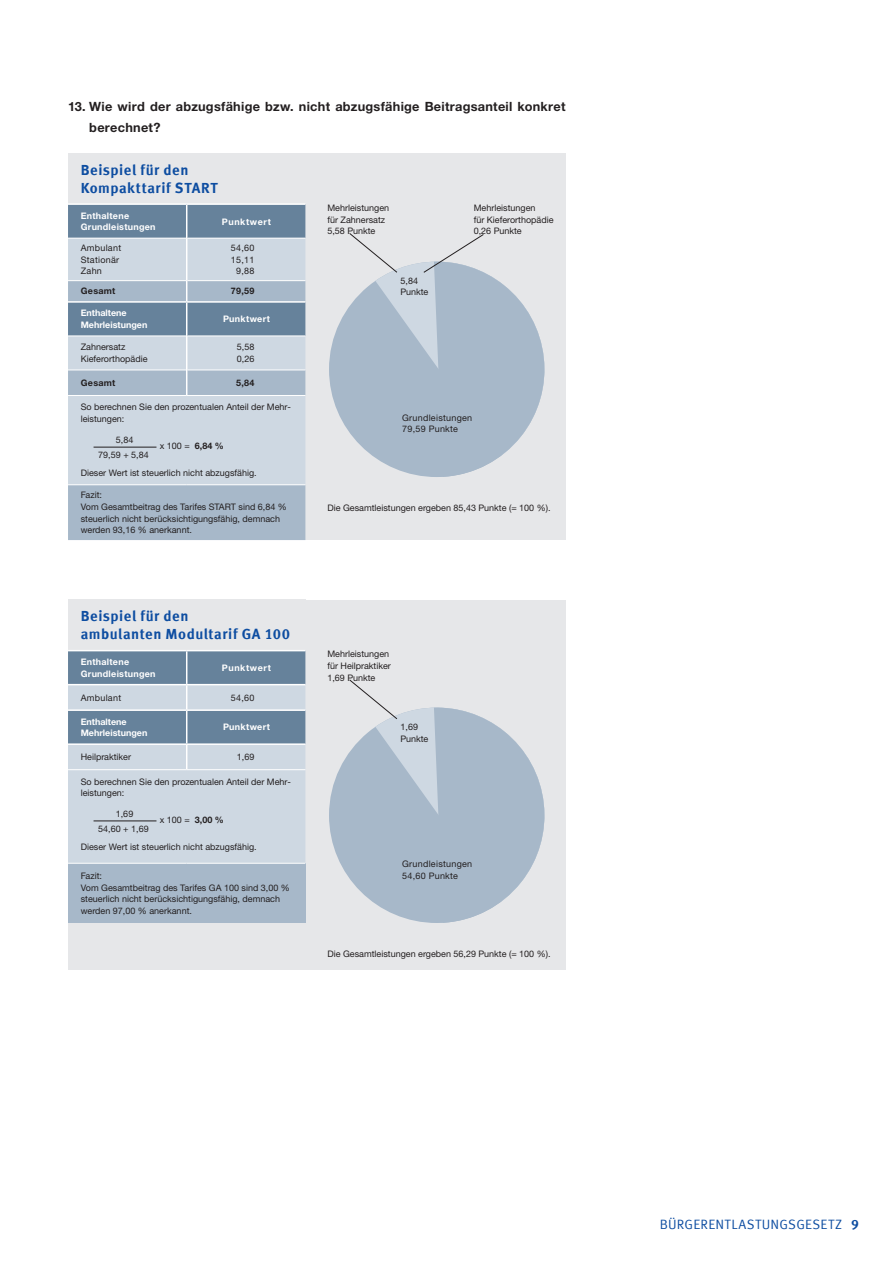
<style>
.page{position:relative;width:893px;height:1263px;background:#fff}
.page>*{position:absolute;margin:0;border:0;box-sizing:border-box;transform-origin:0 0}
.t1{font:700 14.7px/18px "Meta Offc Pro";letter-spacing:.035em;color:#0d4da1}
.t2{font:13.5px "Meta Offc Pro Norm";letter-spacing:.015em;color:#0d4da1}
.t3{font:700 12.75px/21.3px "Helvetica Neue LTW1 G";letter-spacing:.02em;color:#231f20}
.t4{font:9px/11.7px "Helvetica Neue LTW1 G";color:#231f20}
.t5{font:9px/11.7px "Helvetica Neue LTW1 G";letter-spacing:.03em;color:#231f20}
.t6{font:700 9px/11.7px "Helvetica Neue LTW1 G";letter-spacing:.03em;color:#fff}
.t7{font:700 9px/11.7px "Helvetica Neue LTW1 G";color:#fff}
.t8{font:700 9px "Helvetica Neue LTW1 G";letter-spacing:.03em;color:#231f20}
.t9{font:700 9px "Helvetica Neue LTW1 G";letter-spacing:.065em;color:#fff}
.s1{font-weight:700}
.s2{font-family:"Meta Offc Pro";font-weight:700}
</style>
<div class="page">
<div style="left:303px;top:153px;width:263px;height:387px;background:#e6e7e9"></div>
<svg style="left:329px;top:307px;width:20px;height:125px;fill:#a7b8c9"></svg>
<div style="left:68px;top:153px;width:237px;height:51px;background:#e6e7e9"></div>
<div style="left:68px;top:337px;width:237px;height:33px;background:#ced8e2"></div>
<hr style="left:187px;top:336px;width:118px;height:1px;background:#fff">
<svg style="left:68px;top:205px;width:237px;height:131px;background:#95a8bb"></svg>
<hr style="left:186px;top:303px;width:1px;height:33px;background:#fff">
<hr style="left:186px;top:336px;width:1px;height:34px;background:#fff">
<svg style="left:68px;top:370px;width:237px;height:170px;background:#bcc9d6"></svg>
<hr style="left:68px;top:203px;width:119px;height:2px;background:#fff">
<hr style="left:187px;top:203px;width:118px;height:2px;background:#fff">
<hr style="left:68px;top:301px;width:119px;height:2px;background:#fff">
<hr style="left:187px;top:301px;width:118px;height:2px;background:#fff">
<hr style="left:94px;top:447px;width:62px;height:1px;background:#231f20">
<svg style="left:349px;top:233px;width:196px;height:244px"></svg>
<div style="left:68px;top:600px;width:498px;height:369px;background:#e6e7e9"></div>
<svg style="left:329px;top:753px;width:20px;height:125px;fill:#a7b8c9"></svg>
<div style="left:68px;top:863px;width:237px;height:60px;background:#a7b8c9"></div>
<hr style="left:68px;top:863px;width:119px;height:1px;background:#fff">
<hr style="left:187px;top:863px;width:118px;height:1px;background:#fff">
<svg style="left:68px;top:651px;width:237px;height:212px;background:#adbdcc"></svg>
<hr style="left:68px;top:650px;width:119px;height:1px;background:#fff">
<hr style="left:187px;top:650px;width:118px;height:1px;background:#fff">
<hr style="left:68px;top:709px;width:119px;height:2px;background:#fff">
<hr style="left:187px;top:709px;width:118px;height:2px;background:#fff">
<hr style="left:68px;top:743px;width:119px;height:2px;background:#fff">
<hr style="left:187px;top:743px;width:118px;height:2px;background:#fff">
<hr style="left:68px;top:684px;width:119px;height:1px;background:#fff">
<hr style="left:187px;top:684px;width:118px;height:1px;background:#fff">
<hr style="left:94px;top:821px;width:62px;height:1px;background:#231f20">
<svg style="left:349px;top:679px;width:196px;height:244px"></svg>
<h3 class="t3" style="left:89px;top:95px;width:478px;text-indent:-21px">13. Wie wird der abzugsfähige bzw. nicht abzugsfähige Beitragsanteil konkret berechnet?</h3>
<h1 class="t1" style="left:81px;top:160px;width:138px">Beispiel für den<br>Kompakttarif START</h1>
<p class="t6" style="left:81px;top:210px;width:76px">Enthaltene<br>Grundleistungen</p>
<p class="t9" style="left:222px;top:216px;width:50px">Punktwert</p>
<p class="t5" style="left:81px;top:242px;width:42px">Ambulant<br>Stationär<br>Zahn</p>
<p class="t4" style="left:231px;top:242px;width:25px;text-align:center">54,60<br>15,11<br>9,88</p>
<p class="t8" style="left:81px;top:286px;width:36px">Gesamt</p>
<p class="t8" style="left:231px;top:286px;width:25px">79,59</p>
<p class="t7" style="left:81px;top:307px;width:68px">Enthaltene<br>Mehrleistungen</p>
<p class="t6" style="left:223px;top:313px;width:48px">Punktwert</p>
<p class="t4" style="left:81px;top:341px;width:68px">Zahnersatz<br>Kieferorthopädie</p>
<p class="t4" style="left:237px;top:341px;width:19px">5,58<br>0,26</p>
<p class="t8" style="left:81px;top:377px;width:36px">Gesamt</p>
<p class="t8" style="left:236px;top:377px;width:20px">5,84</p>
<p class="t4" style="left:81px;top:401px;width:212px">So berechnen Sie den prozentualen Anteil der Mehr&shy;leistungen:</p>
<p class="t4" style="left:116px;top:434px;width:19px">5,84</p>
<p class="t4" style="left:160px;top:440px;width:66px">x 100 = <span class="s1">6,84 %</span></p>
<p class="t4" style="left:81px;top:445px;width:177px;line-height:18px;text-indent:18px">79,59 + 5,84<br>Dieser Wert ist steuerlich nicht abzugsfähig.</p>
<p class="t4" style="left:81px;top:489px;width:208px">Fazit:<br>Vom Gesamtbeitrag des Tarifes START sind 6,84 % steuerlich nicht berücksichtigungsfähig, demnach werden 93,16 % anerkannt.</p>
<p class="t4" style="left:327px;top:202px;width:63px">Mehrleistungen für Zahnersatz<br>5,58 Punkte</p>
<p class="t4" style="left:474px;top:202px;width:81px">Mehrleistungen<br>für Kieferorthopädie<br>0,26 Punkte</p>
<p class="t4" style="left:401px;top:275px;width:29px">5,84<br>Punkte</p>
<p class="t5" style="left:402px;top:411px;width:72px">Grundleistungen<br>79,59 Punkte</p>
<p class="t4" style="left:327px;top:502px;width:225px">Die Gesamtleistungen ergeben 85,43 Punkte (= 100 %).</p>
<h1 class="t1" style="left:81px;top:606px;width:211px">Beispiel für den<br>ambulanten Modultarif GA 100</h1>
<p class="t6" style="left:81px;top:656px;width:76px">Enthaltene<br>Grundleistungen</p>
<p class="t9" style="left:222px;top:662px;width:50px">Punktwert</p>
<p class="t5" style="left:81px;top:691px;width:42px">Ambulant</p>
<p class="t4" style="left:231px;top:691px;width:25px">54,60</p>
<p class="t7" style="left:81px;top:715px;width:68px">Enthaltene<br>Mehrleistungen</p>
<p class="t6" style="left:223px;top:721px;width:48px">Punktwert</p>
<p class="t4" style="left:81px;top:751px;width:52px">Heilpraktiker</p>
<p class="t4" style="left:237px;top:751px;width:19px">1,69</p>
<p class="t4" style="left:81px;top:775px;width:212px">So berechnen Sie den prozentualen Anteil der Mehr&shy;leistungen:</p>
<p class="t4" style="left:116px;top:808px;width:19px">1,69</p>
<p class="t4" style="left:160px;top:814px;width:66px">x 100 = <span class="s1">3,00 %</span></p>
<p class="t4" style="left:81px;top:820px;width:177px;line-height:18px;text-indent:18px">54,60 + 1,69<br>Dieser Wert ist steuerlich nicht abzugsfähig.</p>
<p class="t4" style="left:81px;top:870px;width:211px">Fazit:<br>Vom Gesamtbeitrag des Tarifes GA 100 sind 3,00 % steuerlich nicht berücksichtigungsfähig, demnach werden 97,00 % anerkannt.</p>
<p class="t4" style="left:327px;top:648px;width:65px">Mehrleistungen für Heilpraktiker<br>1,69 Punkte</p>
<p class="t4" style="left:401px;top:721px;width:29px">1,69<br>Punkte</p>
<p class="t5" style="left:402px;top:858px;width:72px">Grundleistungen<br>54,60 Punkte</p>
<p class="t4" style="left:327px;top:948px;width:225px">Die Gesamtleistungen ergeben 56,29 Punkte (= 100 %).</p>
<h2 class="t2" style="left:660px;top:1214px;width:201px">BÜRGERENTLASTUNGSGESETZ <span class="s2">9</span></h2>
</div>
